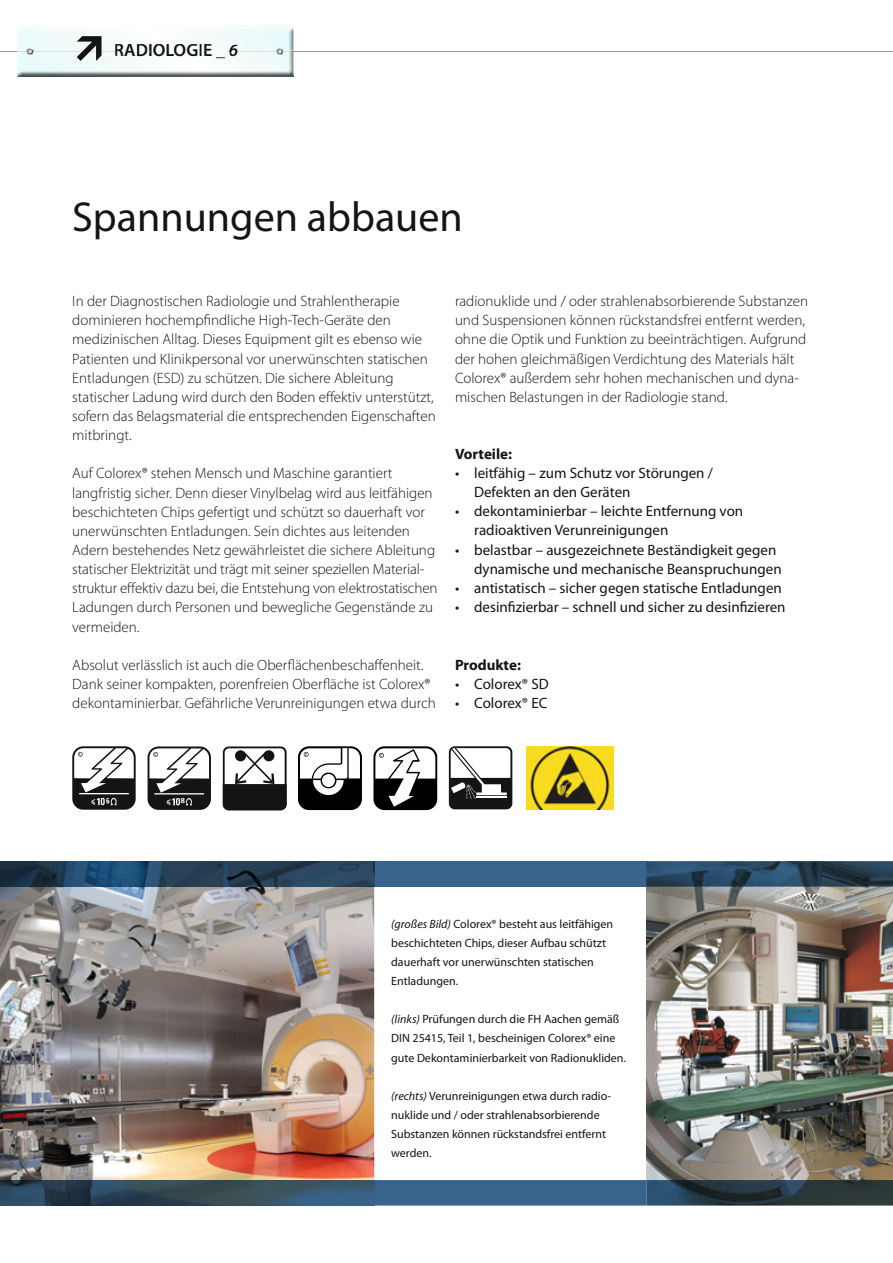
<style>
.page{position:relative;width:893px;height:1263px;background:#fff}
.page>*{position:absolute;margin:0;border:0;box-sizing:border-box;transform-origin:0 0}
.t1{font:42px "Myriad Pro";color:#131413}
.t2{font:600 18px "Myriad Pro";color:#121413}
.t3{font:300 15px/19.2px "Myriad Pro";color:#131413}
.t4{font:15px/19.2px "Myriad Pro";color:#131413}
.t5{font:700 15px "Myriad Pro";color:#131413}
.t6{font:12px/19.2px "Myriad Pro";color:#131413}
.t7{font:7.5px "Meta Bold LF";color:#fff}
.s1{color:#101313}
.s2{color:#111313}
.s3{color:#101314}
.s4{font-style:italic;color:#0e1212}
.s5{font-style:italic}
</style>
<div class="page">
<hr style="left:0;top:51px;width:893px;height:1px;background:#989898">
<img style="left:17px;top:26px;width:276px;height:51px">
<img style="left:17px;top:51px;width:276px;height:1px">
<img style="left:115px;top:44px;width:110px;height:15px">
<img style="left:115px;top:51px;width:110px;height:1px">
<svg style="left:229px;top:45px;width:9px;height:12px"></svg>
<svg style="left:77px;top:36px;width:25px;height:25px"></svg>
<svg style="left:27px;top:49px;width:6px;height:6px"></svg>
<svg style="left:277px;top:49px;width:6px;height:6px"></svg>
<img style="left:0;top:887px;width:374px;height:293px">
<svg style="left:0;top:1180px;width:893px;height:26px;background:#365770"></svg>
<div style="left:374px;top:861px;width:272px;height:26px;background:#38648b"></div>
<img style="left:0;top:861px;width:374px;height:26px">
<img style="left:646px;top:861px;width:247px;height:344px">
<div style="left:449px;top:746px;width:63px;height:63px;background:#131413;border-radius:6px"></div>
<svg style="left:450px;top:746px;width:61px;height:63px"></svg>
<svg style="left:148px;top:746px;width:63px;height:64px"></svg>
<svg style="left:223px;top:746px;width:63px;height:64px"></svg>
<svg style="left:298px;top:746px;width:64px;height:64px"></svg>
<svg style="left:72px;top:746px;width:64px;height:64px"></svg>
<svg style="left:373px;top:746px;width:64px;height:64px"></svg>
<img style="left:526px;top:746px;width:88px;height:63px">
<p class="t2" style="left:114px;top:43px;width:126px"><span class="s1">RA</span><span class="s2">DI</span>OLOG<span class="s3">IE _</span> <span class="s4">6</span></p>
<h1 class="t1" style="left:72px;top:200px;width:392px">Spannungen abbauen</h1>
<p class="t3" style="left:72px;top:293px;width:365px">In der Diagnostischen Radiologie und Strahlentherapie dominieren hochempfindliche High-Tech-Geräte den medizinischen Alltag. Dieses Equipment gilt es ebenso wie Patienten und Klinikpersonal vor unerwünschten statischen Entladungen (ESD) zu schützen. Die sichere Ableitung statischer Ladung wird durch den Boden effektiv unterstützt, sofern das Belagsmaterial die entsprechenden Eigenschaften mitbringt.</p>
<p class="t3" style="left:72px;top:465px;width:367px">Auf Colorex® stehen Mensch und Maschine garantiert langfristig sicher. Denn dieser Vinylbelag wird aus leitfähigen beschichteten Chips gefertigt und schützt so dauerhaft vor unerwünschten Entladungen. Sein dichtes aus leitenden Adern bestehendes Netz gewährleistet die sichere Ableitung statischer Elektrizität und trägt mit seiner speziellen Material&shy;struktur effektiv dazu bei, die Entstehung von elektrostatischen Ladungen durch Personen und bewegliche Gegenstände zu vermeiden.</p>
<p class="t3" style="left:72px;top:656px;width:365px">Absolut verlässlich ist auch die Oberflächenbeschaffenheit.<br>Dank seiner kompakten, porenfreien Oberfläche ist Colorex® dekontaminierbar. Gefährliche Verunreinigungen etwa durch</p>
<p class="t3" style="left:455px;top:293px;width:355px">radionuklide und / oder strahlenabsorbierende Substanzen und Suspensionen können rückstandsfrei entfernt werden, ohne die Optik und Funktion zu beeinträchtigen. Aufgrund der hohen gleichmäßigen Verdichtung des Materials hält Colorex® außerdem sehr hohen mechanischen und dyna&shy;mischen Belastungen in der Radiologie stand.</p>
<p class="t5" style="left:455px;top:448px;width:58px">Vorteile:</p>
<p class="t4" style="left:474px;top:464px;width:240px;text-indent:-19px">• leitfähig – zum Schutz vor Störungen /<br>Defekten an den Geräten</p>
<p class="t4" style="left:474px;top:503px;width:271px;text-indent:-19px">• dekontaminierbar – leichte Entfernung von radioaktiven Verunreinigungen</p>
<p class="t4" style="left:474px;top:541px;width:309px;text-indent:-19px">• belastbar – ausgezeichnete Beständigkeit gegen dynamische und mechanische Beanspruchungen</p>
<p class="t4" style="left:455px;top:579px;width:328px">• antistatisch – sicher gegen statische Entladungen</p>
<p class="t4" style="left:455px;top:598px;width:332px">• desinfizierbar – schnell und sicher zu desinfizieren</p>
<p class="t5" style="left:455px;top:659px;width:67px">Produkte:</p>
<p class="t4" style="left:455px;top:675px;width:95px">• Colorex® SD</p>
<p class="t4" style="left:455px;top:694px;width:94px">• Colorex® EC</p>
<p class="t7" style="left:181px;top:796px;width:6px">8</p>
<p class="t6" style="left:391px;top:915px;width:224px"><span class="s5">(großes Bild)</span> Colorex® besteht aus leitfähigen beschichteten Chips, dieser Aufbau schützt dauerhaft vor unerwünschten statischen Entladungen.</p>
<p class="t6" style="left:391px;top:1010px;width:236px"><span class="s5">(links)</span> Prüfungen durch die FH Aachen gemäß<br>DIN 25415, Teil 1, bescheinigen Colorex® eine gute Dekontaminierbarkeit von Radionukliden.</p>
<p class="t6" style="left:391px;top:1087px;width:221px"><span class="s5">(rechts)</span> Verunreinigungen etwa durch radio&shy;nuklide und / oder strahlenabsorbierende Substanzen können rückstand frei entfernt werden.</p>
<p class="t6" style="left:542px;top:1125px;width:6px">s</p>
</div>
